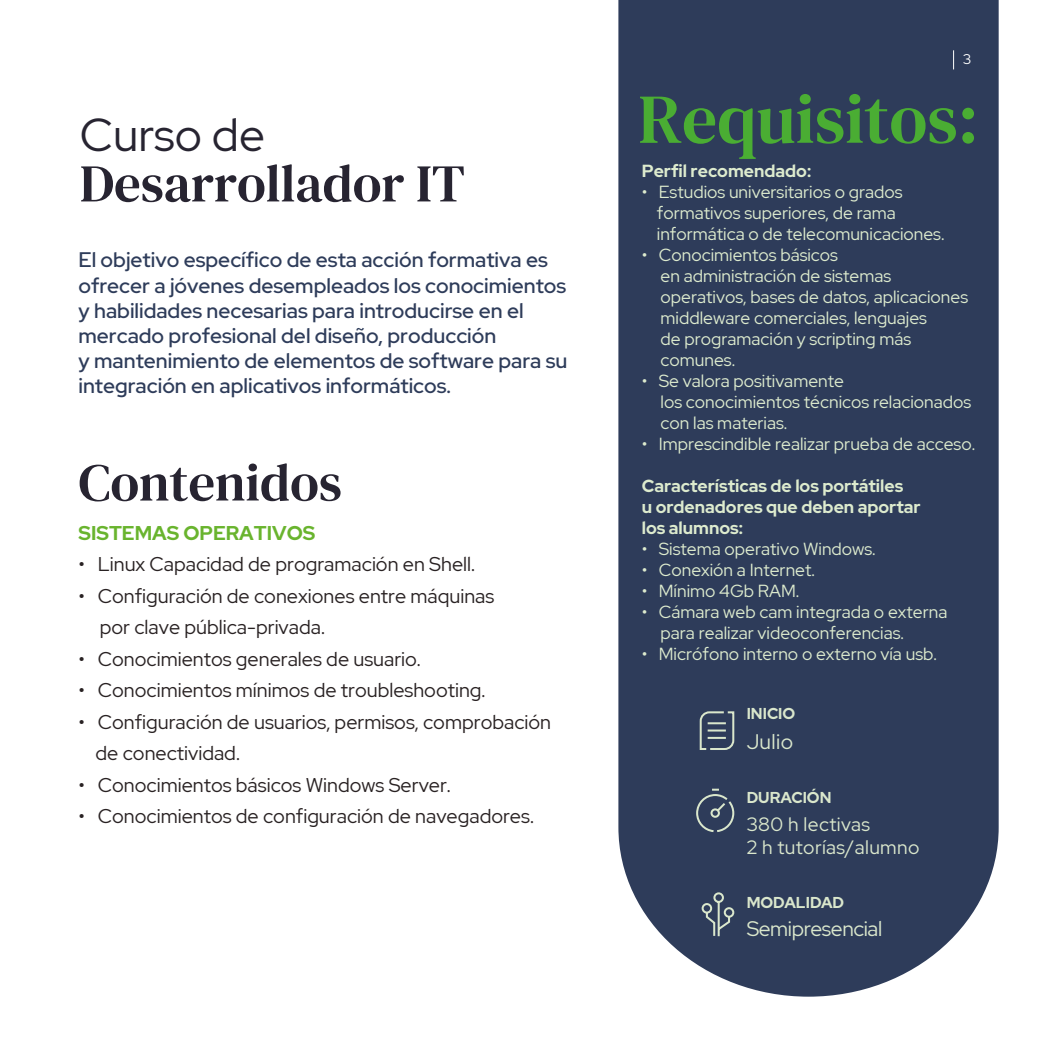
<style>
.page{position:relative;width:1042px;height:1042px;background:#fff}
.page>*{position:absolute;margin:0;border:0;box-sizing:border-box;transform-origin:0 0}
.t1{font:69.83px "DM Serif Text";color:#4aad33}
.t2{font:53.02px "DM Serif Text";color:#272431}
.t3{font:46.02px "Red Hat Display";color:#272431}
.t4{font:500 21px/25.2px "Red Hat Display";color:#2e3c5a}
.t5{font:21px "Red Hat Display";letter-spacing:-.02em;color:#dae7cc}
.t6{font:19.78px/31.5px "Red Hat Display";color:#292223}
.t7{font:700 19.78px "Red Hat Display";color:#69b42e}
.t8{font:19.25px/23.1px "Red Hat Display";letter-spacing:.02em;color:#dae7cc}
.t9{font:17.5px/21px "Red Hat Display";color:#ddebce}
.t10{font:700 17.5px/21px "Red Hat Display";color:#ddebce}
.t11{font:700 15.75px "Red Hat Display";color:#dae7cc}
.t12{font:14px "Red Hat Display";color:#fff}
</style>
<div class="page">
<div style="left:618px;top:0;width:380px;height:996px;background:#2e3c5a"></div>
<svg style="left:699px;top:710px;width:36px;height:41px"></svg>
<svg style="left:695px;top:787px;width:40px;height:46px;background:#49576c"></svg>
<svg style="left:700px;top:891px;width:35px;height:47px;background:#4e5c6f"></svg>
<svg style="left:953px;top:50px;width:1px;height:19px"></svg>
<h3 class="t3" style="left:80px;top:105px;width:187px">Curso de</h3>
<h2 class="t2" style="left:80px;top:153px;width:386px">Desarrollador IT</h2>
<p class="t4" style="left:78px;top:247px;width:490px">El objetivo específico de esta acción formativa es ofrecer a jóvenes desempleados los conocimientos y habilidades necesarias para introducirse en el mercado profesional del diseño, producción<br>y mantenimiento de elementos de software para su integración en aplicativos informáticos.</p>
<h2 class="t2" style="left:79px;top:452px;width:265px">Contenidos</h2>
<p class="t7" style="left:78px;top:520px;width:238px">SISTEMAS OPERATIVOS</p>
<p class="t6" style="left:78px;top:548px;width:398px">• Linux Capacidad de programación en Shell.</p>
<p class="t6" style="left:100px;top:579px;width:396px;text-indent:-21px">• Configuración de conexiones entre máquinas por clave pública-privada.</p>
<p class="t6" style="left:78px;top:642px;width:344px">• Conocimientos generales de usuario.</p>
<p class="t6" style="left:78px;top:674px;width:408px">• Conocimientos mínimos de troubleshooting.</p>
<p class="t6" style="left:96px;top:705px;width:457px;text-indent:-17px">• Configuración de usuarios, permisos, comprobación de conectividad.</p>
<p class="t6" style="left:78px;top:768px;width:374px">• Conocimientos básicos Windows Server.</p>
<p class="t6" style="left:78px;top:800px;width:457px">• Conocimientos de configuración de navegadores.</p>
<p class="t12" style="left:963px;top:50px;width:10px">3</p>
<h1 class="t1" style="left:638px;top:79px;width:342px">Requisitos:</h1>
<p class="t10" style="left:642px;top:161px;width:171px">Perfil recomendado:</p>
<p class="t9" style="left:657px;top:181px;width:289px;text-indent:-15px">• Estudios universitarios o grados formativos superiores, de rama informática o de telecomunicaciones.</p>
<p class="t9" style="left:660px;top:244px;width:309px;text-indent:-19px">• Conocimientos básicos<br>en administración de sistemas operativos, bases de datos, aplicaciones middleware comerciales, lenguajes<br>de programación y scripting más comunes.</p>
<p class="t9" style="left:660px;top:370px;width:312px;text-indent:-19px">• Se valora positivamente<br>los conocimientos técnicos relacionados con las materias.</p>
<p class="t9" style="left:642px;top:433px;width:335px">• Imprescindible realizar prueba de acceso.</p>
<p class="t10" style="left:642px;top:475px;width:280px">Características de los portátiles<br>u ordenadores que deben aportar los alumnos:</p>
<p class="t9" style="left:642px;top:538px;width:235px">• Sistema operativo Windows.</p>
<p class="t9" style="left:642px;top:559px;width:175px">• Conexión a Internet.</p>
<p class="t9" style="left:642px;top:580px;width:159px">• Mínimo 4Gb RAM.</p>
<p class="t9" style="left:660px;top:601px;width:288px;text-indent:-19px">• Cámara web cam integrada o externa para realizar videoconferencias.</p>
<p class="t9" style="left:642px;top:643px;width:296px">• Micrófono interno o externo vía usb.</p>
<p class="t11" style="left:746px;top:703px;width:50px">INICIO</p>
<p class="t5" style="left:746px;top:727px;width:48px">Julio</p>
<p class="t11" style="left:746px;top:787px;width:86px">DURACIÓN</p>
<p class="t8" style="left:746px;top:812px;width:174px">380 h lectivas<br>2 h tutorías/alumno</p>
<p class="t11" style="left:746px;top:892px;width:99px">MODALIDAD</p>
<p class="t5" style="left:746px;top:915px;width:137px">Semipresencial</p>
</div>
